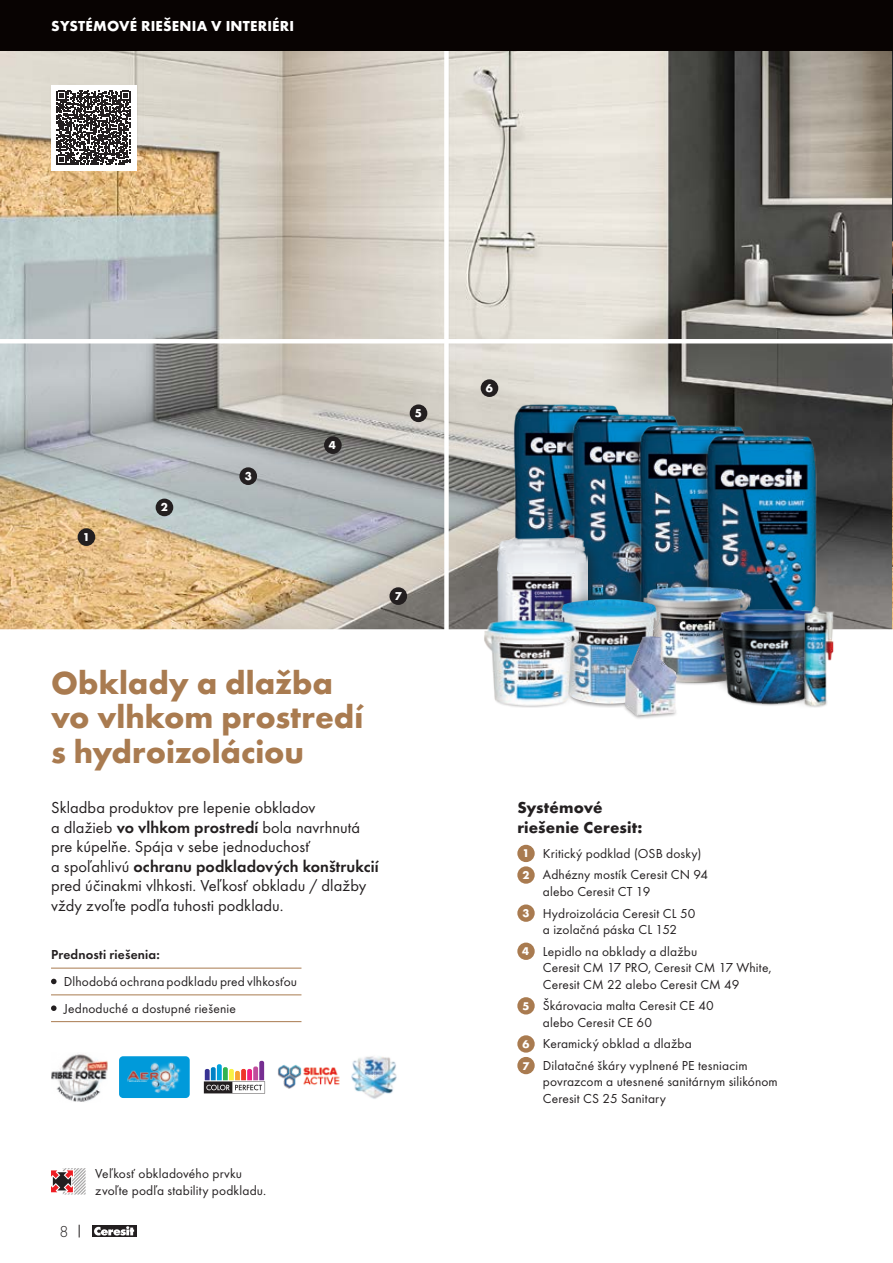
<style>
.page{position:relative;width:893px;height:1263px;background:#fff}
.page>*{position:absolute;margin:0;border:0;box-sizing:border-box;transform-origin:0 0}
.t1{font:700 33px/34.5px "Futura TOT";color:#a97b50}
.t2{font:16.5px/19.5px "Futura TOT";letter-spacing:.005em;color:#231f20}
.t3{font:700 16.5px/19.5px "Futura TOT";letter-spacing:.01em;color:#231f20}
.t4{font:16.5px "Futura TOT Ligh";color:#231f20}
.t5{font:700 15px "Futura TOT";letter-spacing:.015em;color:#fff}
.t6{font:13.5px/21.6px "Futura TOT";letter-spacing:.01em;color:#231f20}
.t7{font:600 13.5px "Futura TOT";letter-spacing:.015em;color:#231f20}
.t8{font:700 11.85px "Futura TOT";color:#fff}
.s1{font-weight:600}
.s2{font-weight:700;font-size:11.7px;color:#fff}
</style>
<div class="page">
<img style="left:0;top:51px;width:892px;height:578px">
<hr style="left:892px;top:51px;width:1px;height:580px;background:#cdd0d1">
<div style="left:0;top:629px;width:893px;height:5px;background:#fff"></div>
<hr style="left:0;top:339px;width:893px;height:4px;background:#fff">
<div style="left:444px;top:0;width:5px;height:631px;background:#fff"></div>
<div style="left:517px;top:845px;width:18px;height:17px;background:#a97b50;border-radius:50%"></div>
<div style="left:517px;top:866px;width:18px;height:18px;background:#a97b50;border-radius:50%"></div>
<div style="left:517px;top:904px;width:18px;height:18px;background:#a97b50;border-radius:50%"></div>
<div style="left:517px;top:942px;width:18px;height:18px;background:#a97b50;border-radius:50%"></div>
<div style="left:517px;top:997px;width:18px;height:17px;background:#a97b50;border-radius:50%"></div>
<div style="left:517px;top:1035px;width:18px;height:18px;background:#a97b50;border-radius:50%"></div>
<div style="left:517px;top:1057px;width:18px;height:17px;background:#a97b50;border-radius:50%"></div>
<hr style="left:51px;top:968px;width:250px;height:1px;background:#a97b50">
<hr style="left:51px;top:994px;width:250px;height:1px;background:#a97b50">
<hr style="left:51px;top:1021px;width:250px;height:1px;background:#a97b50">
<svg style="left:51px;top:979px;width:6px;height:5px"></svg>
<svg style="left:51px;top:1005px;width:6px;height:6px"></svg>
<img style="left:51px;top:1054px;width:56px;height:48px">
<img style="left:351px;top:1056px;width:46px;height:43px">
<svg style="left:204px;top:1061px;width:61px;height:32px"></svg>
<img style="left:278px;top:1064px;width:62px;height:25px">
<div style="left:119px;top:1056px;width:71px;height:42px;background:#009ada;border-radius:4px"></div>
<img style="left:128px;top:1062px;width:53px;height:31px">
<img style="left:505px;top:395px;width:125px;height:143px">
<div style="left:559px;top:415px;width:35px;height:179px;background:#231f20;opacity:.6"></div>
<img style="left:565px;top:405px;width:125px;height:180px">
<div style="left:553px;top:537px;width:48px;height:114px;background:#231f20;opacity:.5"></div>
<img style="left:498px;top:538px;width:90px;height:80px">
<div style="left:625px;top:425px;width:35px;height:180px;background:#231f20;opacity:.6"></div>
<img style="left:631px;top:416px;width:125px;height:169px">
<div style="left:694px;top:437px;width:34px;height:180px;background:#231f20;opacity:.6"></div>
<img style="left:699px;top:427px;width:125px;height:179px">
<div style="left:635px;top:572px;width:121px;height:82px;background:#231f20;opacity:.4"></div>
<img style="left:671px;top:585px;width:79px;height:4px">
<img style="left:772px;top:606px;width:21px;height:100px">
<div style="left:789px;top:609px;width:35px;height:99px;background:#231f20;opacity:.4"></div>
<img style="left:793px;top:604px;width:48px;height:104px">
<div style="left:598px;top:585px;width:73px;height:118px;background:#231f20;opacity:.3"></div>
<div style="left:622px;top:700px;width:56px;height:20px;background:#231f20;opacity:.5"></div>
<div style="left:495px;top:689px;width:73px;height:19px;background:#231f20;opacity:.5"></div>
<img style="left:530px;top:589px;width:242px;height:126px">
<img style="left:482px;top:618px;width:98px;height:88px">
<div style="left:78px;top:528px;width:17px;height:18px;background:#231f20;border-radius:50%"></div>
<div style="left:156px;top:499px;width:17px;height:17px;background:#231f20;border-radius:50%"></div>
<div style="left:239px;top:467px;width:18px;height:18px;background:#231f20;border-radius:50%"></div>
<div style="left:324px;top:436px;width:18px;height:18px;background:#231f20;border-radius:50%"></div>
<div style="left:481px;top:379px;width:17px;height:18px;background:#231f20;border-radius:50%"></div>
<div style="left:389px;top:587px;width:18px;height:18px;background:#231f20;border-radius:50%"></div>
<div style="left:410px;top:404px;width:17px;height:18px;background:#231f20;border-radius:50%"></div>
<svg style="left:51px;top:1168px;width:35px;height:26px"></svg>
<div style="left:51px;top:85px;width:85px;height:85px;background:#fff"></div>
<svg style="left:57px;top:91px;width:73px;height:74px"></svg>
<svg style="left:79px;top:1225px;width:1px;height:12px"></svg>
<svg style="left:92px;top:1225px;width:44px;height:12px"></svg>
<svg style="left:94px;top:1226px;width:40px;height:9px"></svg>
<div style="left:0;top:0;width:893px;height:51px;background:#080302"></div>
<p class="t5" style="left:51px;top:17px;width:244px">SYSTÉMOVÉ RIEŠENIA V INTERIÉRI</p>
<p class="t8" style="left:83px;top:530px;width:9px">1</p>
<p class="t8" style="left:161px;top:500px;width:9px">2</p>
<p class="t8" style="left:245px;top:469px;width:9px">3</p>
<p class="t8" style="left:329px;top:438px;width:9px">4</p>
<p class="t8" style="left:415px;top:406px;width:9px">5</p>
<p class="t8" style="left:395px;top:589px;width:9px">7</p>
<h1 class="t1" style="left:51px;top:665px;width:314px">Obklady a dlažba vo vlhkom prostredí s hydroizoláciou</h1>
<p class="t2" style="left:51px;top:798px;width:329px">Skladba produktov pre lepenie obkladov<br>a dlažieb <span class="s1">vo vlhkom prostredí</span> bola navrhnutá pre kúpelňe. Spája v sebe jednoduchosť<br>a spoľahlivú <span class="s1">ochranu podkladových konštrukcií </span>pred účinakmi vlhkosti. Veľkosť obkladu / dlažby vždy zvoľte podľa tuhosti podkladu.</p>
<p class="t7" style="left:51px;top:946px;width:110px">Prednosti riešenia:</p>
<p class="t6" style="left:64px;top:968px;width:235px;line-height:26.7px">Dlhodobá ochrana podkladu pred vlhkosťou<br>Jednoduché a dostupné riešenie</p>
<p class="t4" style="left:60px;top:1222px;width:11px">8</p>
<p class="t6" style="left:95px;top:1165px;width:172px;line-height:16.5px">Veľkosť obkladového prvku zvoľte podľa stability podkladu.</p>
<p class="t8" style="left:486px;top:381px;width:9px">6</p>
<p class="t3" style="left:517px;top:798px;width:127px">Systémové riešenie Ceresit:</p>
<p class="t6" style="left:522px;top:842px;width:187px"><span class="s2">1</span> Kritický podklad (OSB dosky)<br><span class="s2">2</span> Adhézny mostík Ceresit CN 94</p>
<p class="t6" style="left:522px;top:880px;width:174px;text-indent:20px">alebo Ceresit CT 19<br><span class="s2">3</span> Hydroizolácia Ceresit CL 50</p>
<p class="t6" style="left:522px;top:919px;width:177px;text-align:center">a izolačná páska CL 152<br><span class="s2">4</span> Lepidlo na obklady a dlažbu</p>
<p class="t6" style="left:543px;top:959px;width:230px;line-height:16.5px">Ceresit CM 17 PRO, Ceresit CM 17 White,<br>Ceresit CM 22 alebo Ceresit CM 49</p>
<p class="t6" style="left:543px;top:997px;width:172px;line-height:16.5px;text-indent:-20px"><span class="s2">5</span> Škárovacia malta Ceresit CE 40 alebo Ceresit CE 60</p>
<p class="t6" style="left:522px;top:1033px;width:226px"><span class="s2">6</span> Keramický obklad a dlažba<br><span class="s2">7</span> Dilatačné škáry vyplnené PE tesniacim</p>
<p class="t6" style="left:543px;top:1074px;width:236px;line-height:16.5px">povrazcom a utesnené sanitárnym silikónom<br>Ceresit CS 25 Sanitary</p>
</div>
